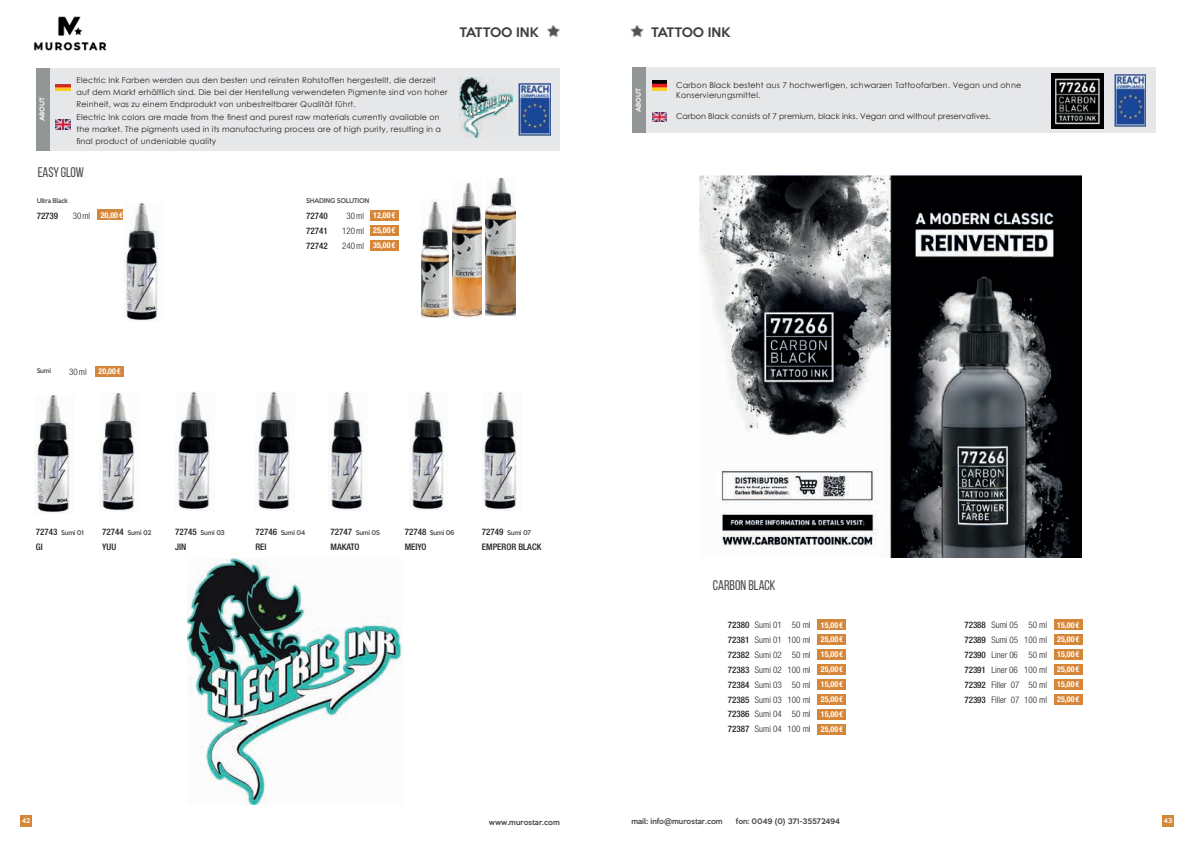
<style>
.page{position:relative;width:1191px;height:842px;background:#fff}
.page>*{position:absolute;margin:0;border:0;box-sizing:border-box;transform-origin:0 0}
.t1{font:14px "Bebas Neue";color:#4b4c4d}
.t2{font:500 12px "Keep Calm";color:#3e3e3f}
.t3{font:300 condensed 9px "Helvetica Neue LT Std";color:#231f20}
.t4{font:500 condensed 9px "Helvetica Neue LT Std";color:#231f20}
.t5{font:8px/12px "Century Gothic";letter-spacing:.02em;color:#231f20}
.t6{font:700 condensed 8px "Helvetica Neue LT Pro";color:#fff}
.t7{font:8px "Century Gothic";color:#231f20}
.t8{font:500 7px "Keep Calm";color:#4b4c4d}
.t9{font:500 6px "Keep Calm";letter-spacing:-.04em;color:#57585a}
.t10{font:500 6px "Keep Calm";color:#fff}
.s1{font-family:"Helvetica Neue LT Std";font-stretch:condensed;font-size:9px;color:#231f20}
</style>
<div class="page">
<div style="left:1162px;top:815px;width:12px;height:11px;background:#d58639"></div>
<div style="left:20px;top:815px;width:12px;height:11px;background:#d58639"></div>
<img style="left:33px;top:16px;width:74px;height:35px">
<img style="left:547px;top:25px;width:13px;height:13px">
<img style="left:630px;top:25px;width:14px;height:13px">
<div style="left:36px;top:68px;width:523px;height:83px;background:#e6e7e9"></div>
<div style="left:36px;top:68px;width:13px;height:83px;background:#929697"></div>
<img style="left:56px;top:85px;width:14px;height:6px">
<img style="left:518px;top:84px;width:32px;height:51px">
<div style="left:370px;top:240px;width:28px;height:10px;background:#d58639"></div>
<div style="left:370px;top:225px;width:28px;height:10px;background:#d58639"></div>
<div style="left:370px;top:210px;width:28px;height:10px;background:#d58639"></div>
<div style="left:95px;top:366px;width:29px;height:11px;background:#d58639"></div>
<div style="left:97px;top:209px;width:29px;height:11px;background:#d58639"></div>
<img style="left:124px;top:203px;width:34px;height:119px">
<svg style="left:124px;top:209px;width:2px;height:11px"></svg>
<img style="left:35px;top:395px;width:35px;height:118px">
<img style="left:100px;top:393px;width:35px;height:118px">
<img style="left:175px;top:392px;width:35px;height:119px">
<img style="left:255px;top:391px;width:35px;height:119px">
<img style="left:328px;top:391px;width:35px;height:119px">
<img style="left:409px;top:391px;width:35px;height:119px">
<img style="left:482px;top:391px;width:35px;height:119px">
<img style="left:421px;top:199px;width:27px;height:119px">
<img style="left:453px;top:182px;width:29px;height:136px">
<img style="left:486px;top:179px;width:29px;height:137px">
<img style="left:460px;top:78px;width:52px;height:60px">
<img style="left:187px;top:559px;width:215px;height:245px">
<img style="left:56px;top:120px;width:14px;height:9px">
<div style="left:632px;top:68px;width:524px;height:65px;background:#e6e7e9"></div>
<div style="left:632px;top:68px;width:14px;height:65px;background:#929697"></div>
<img style="left:652px;top:81px;width:15px;height:9px">
<img style="left:652px;top:112px;width:14px;height:10px">
<img style="left:1051px;top:74px;width:52px;height:54px">
<div style="left:817px;top:619px;width:29px;height:11px;background:#d58639"></div>
<div style="left:1054px;top:619px;width:28px;height:11px;background:#d58639"></div>
<div style="left:817px;top:664px;width:29px;height:11px;background:#d58639"></div>
<div style="left:1054px;top:664px;width:28px;height:11px;background:#d58639"></div>
<div style="left:817px;top:634px;width:29px;height:11px;background:#d58639"></div>
<div style="left:1054px;top:634px;width:28px;height:11px;background:#d58639"></div>
<div style="left:817px;top:679px;width:29px;height:11px;background:#d58639"></div>
<div style="left:1054px;top:679px;width:28px;height:11px;background:#d58639"></div>
<div style="left:817px;top:709px;width:29px;height:10px;background:#d58639"></div>
<div style="left:817px;top:649px;width:29px;height:11px;background:#d58639"></div>
<div style="left:1054px;top:649px;width:28px;height:11px;background:#d58639"></div>
<div style="left:817px;top:694px;width:29px;height:10px;background:#d58639"></div>
<div style="left:1054px;top:694px;width:28px;height:10px;background:#d58639"></div>
<div style="left:817px;top:724px;width:29px;height:10px;background:#d58639"></div>
<img style="left:1114px;top:75px;width:31px;height:51px">
<img style="left:700px;top:176px;width:381px;height:381px">
<h2 class="t2" style="left:459px;top:22px;width:81px">TATTOO INK</h2>
<h2 class="t2" style="left:651px;top:22px;width:81px">TATTOO INK</h2>
<p class="t10" style="left:37px;top:121px;width:25px;rotate:-90deg">ABOUT</p>
<p class="t5" style="left:77px;top:74px;width:373px">Electric Ink Farben werden aus den besten und reinsten Rohstoffen hergestellt, die derzeit auf dem Markt erhältlich sind. Die bei der Herstellung verwendeten Pigmente sind von hoher<br>Reinheit, was zu einem Endprodukt von unbestreitbarer Qualität führt.</p>
<p class="t5" style="left:77px;top:111px;width:366px">Electric Ink colors are made from the finest and purest raw materials currently available on the market. The pigments used in its manufacturing process are of high purity, resulting in a final product of undeniable quality</p>
<h1 class="t1" style="left:38px;top:165px;width:48px">EASY GLOW</h1>
<p class="t9" style="left:37px;top:196px;width:33px">Ultra Black</p>
<p class="t4" style="left:37px;top:210px;width:23px">72739</p>
<p class="t3" style="left:73px;top:210px;width:19px">30 ml</p>
<p class="t6" style="left:101px;top:210px;width:24px">20,00 €</p>
<p class="t9" style="left:306px;top:196px;width:65px">SHADING SOLUTION</p>
<p class="t4" style="left:306px;top:210px;width:23px">72740</p>
<p class="t3" style="left:346px;top:210px;width:19px">30 ml</p>
<p class="t4" style="left:306px;top:225px;width:23px">72741</p>
<p class="t3" style="left:342px;top:225px;width:23px">120 ml</p>
<p class="t4" style="left:306px;top:241px;width:23px">72742</p>
<p class="t3" style="left:342px;top:241px;width:23px">240 ml</p>
<p class="t6" style="left:373px;top:210px;width:24px">12,00 €</p>
<p class="t6" style="left:373px;top:225px;width:24px">25,00 €</p>
<p class="t6" style="left:373px;top:240px;width:24px">35,00 €</p>
<p class="t10" style="left:633px;top:112px;width:25px;rotate:-90deg">ABOUT</p>
<p class="t5" style="left:676px;top:80px;width:347px;line-height:10px">Carbon Black besteht aus 7 hochwertigen, schwarzen Tattoofarben. Vegan und ohne<br>Konservierungsmittel.</p>
<p class="t7" style="left:676px;top:111px;width:316px">Carbon Black consists of 7 premium, black inks. Vegan and without preservatives.</p>
<p class="t9" style="left:37px;top:366px;width:16px">Sumi</p>
<p class="t3" style="left:69px;top:366px;width:19px">30 ml</p>
<p class="t6" style="left:99px;top:367px;width:24px">20,00 €</p>
<p class="t9" style="left:36px;top:527px;width:50px"><span class="s1">72743</span> Sumi 01</p>
<p class="t4" style="left:36px;top:541px;width:8px">GI</p>
<p class="t9" style="left:102px;top:527px;width:51px"><span class="s1">72744</span> Sumi 02</p>
<p class="t4" style="left:102px;top:541px;width:15px">YUU</p>
<p class="t9" style="left:175px;top:527px;width:51px"><span class="s1">72745</span> Sumi 03</p>
<p class="t4" style="left:175px;top:541px;width:13px">JIN</p>
<p class="t9" style="left:255px;top:527px;width:51px"><span class="s1">72746</span> Sumi 04</p>
<p class="t4" style="left:255px;top:541px;width:13px">REI</p>
<p class="t9" style="left:330px;top:527px;width:51px"><span class="s1">72747</span> Sumi 05</p>
<p class="t4" style="left:330px;top:541px;width:30px">MAKATO</p>
<p class="t9" style="left:405px;top:527px;width:51px"><span class="s1">72748</span> Sumi 06</p>
<p class="t4" style="left:405px;top:541px;width:23px">MEIYO</p>
<p class="t9" style="left:482px;top:527px;width:50px"><span class="s1">72749</span> Sumi 07</p>
<p class="t4" style="left:482px;top:541px;width:61px">EMPEROR BLACK</p>
<h1 class="t1" style="left:713px;top:577px;width:64px">CARBON BLACK</h1>
<p class="t3" style="left:755px;top:619px;width:57px">Sumi 01 50 ml</p>
<p class="t3" style="left:991px;top:619px;width:57px">Sumi 05 50 ml</p>
<p class="t3" style="left:755px;top:664px;width:57px">Sumi 02 100 ml</p>
<p class="t3" style="left:991px;top:664px;width:57px">Liner 06 100 ml</p>
<p class="t4" style="left:728px;top:619px;width:23px">72380</p>
<p class="t4" style="left:964px;top:619px;width:23px">72388</p>
<p class="t4" style="left:728px;top:664px;width:23px">72383</p>
<p class="t4" style="left:964px;top:664px;width:23px">72391</p>
<p class="t6" style="left:821px;top:620px;width:24px">15,00 €</p>
<p class="t6" style="left:1057px;top:620px;width:24px">15,00 €</p>
<p class="t6" style="left:821px;top:665px;width:24px">25,00 €</p>
<p class="t6" style="left:1057px;top:665px;width:24px">25,00 €</p>
<p class="t3" style="left:755px;top:634px;width:57px">Sumi 01 100 ml</p>
<p class="t3" style="left:991px;top:634px;width:57px">Sumi 05 100 ml</p>
<p class="t3" style="left:755px;top:679px;width:57px">Sumi 03 50 ml</p>
<p class="t3" style="left:991px;top:679px;width:57px">Filler 07 50 ml</p>
<p class="t3" style="left:755px;top:709px;width:57px">Sumi 04 50 ml</p>
<p class="t4" style="left:728px;top:634px;width:23px">72381</p>
<p class="t4" style="left:964px;top:634px;width:23px">72389</p>
<p class="t4" style="left:728px;top:679px;width:23px">72384</p>
<p class="t4" style="left:964px;top:679px;width:23px">72392</p>
<p class="t4" style="left:728px;top:709px;width:23px">72386</p>
<p class="t6" style="left:821px;top:635px;width:24px">25,00 €</p>
<p class="t6" style="left:1057px;top:635px;width:24px">25,00 €</p>
<p class="t6" style="left:821px;top:679px;width:24px">15,00 €</p>
<p class="t6" style="left:1057px;top:679px;width:24px">15,00 €</p>
<p class="t6" style="left:821px;top:709px;width:24px">15,00 €</p>
<p class="t3" style="left:755px;top:649px;width:57px">Sumi 02 50 ml</p>
<p class="t3" style="left:991px;top:649px;width:57px">Liner 06 50 ml</p>
<p class="t3" style="left:755px;top:694px;width:57px">Sumi 03 100 ml</p>
<p class="t3" style="left:991px;top:694px;width:57px">Filler 07 100 ml</p>
<p class="t3" style="left:755px;top:724px;width:57px">Sumi 04 100 ml</p>
<p class="t4" style="left:728px;top:649px;width:23px">72382</p>
<p class="t4" style="left:964px;top:649px;width:23px">72390</p>
<p class="t4" style="left:728px;top:694px;width:23px">72385</p>
<p class="t4" style="left:964px;top:694px;width:23px">72393</p>
<p class="t4" style="left:728px;top:724px;width:23px">72387</p>
<p class="t6" style="left:821px;top:650px;width:24px">15,00 €</p>
<p class="t6" style="left:1057px;top:650px;width:24px">15,00 €</p>
<p class="t6" style="left:821px;top:694px;width:24px">25,00 €</p>
<p class="t6" style="left:1057px;top:694px;width:24px">25,00 €</p>
<p class="t6" style="left:821px;top:724px;width:24px">25,00 €</p>
<p class="t10" style="left:22px;top:815px;width:9px">42</p>
<p class="t8" style="left:489px;top:816px;width:72px">www.murostar.com</p>
<p class="t8" style="left:631px;top:816px;width:93px">mail: info@murostar.com</p>
<p class="t8" style="left:736px;top:816px;width:106px">fon: 0049 (0) 371-35572494</p>
<p class="t10" style="left:1164px;top:815px;width:10px">43</p>
</div>
